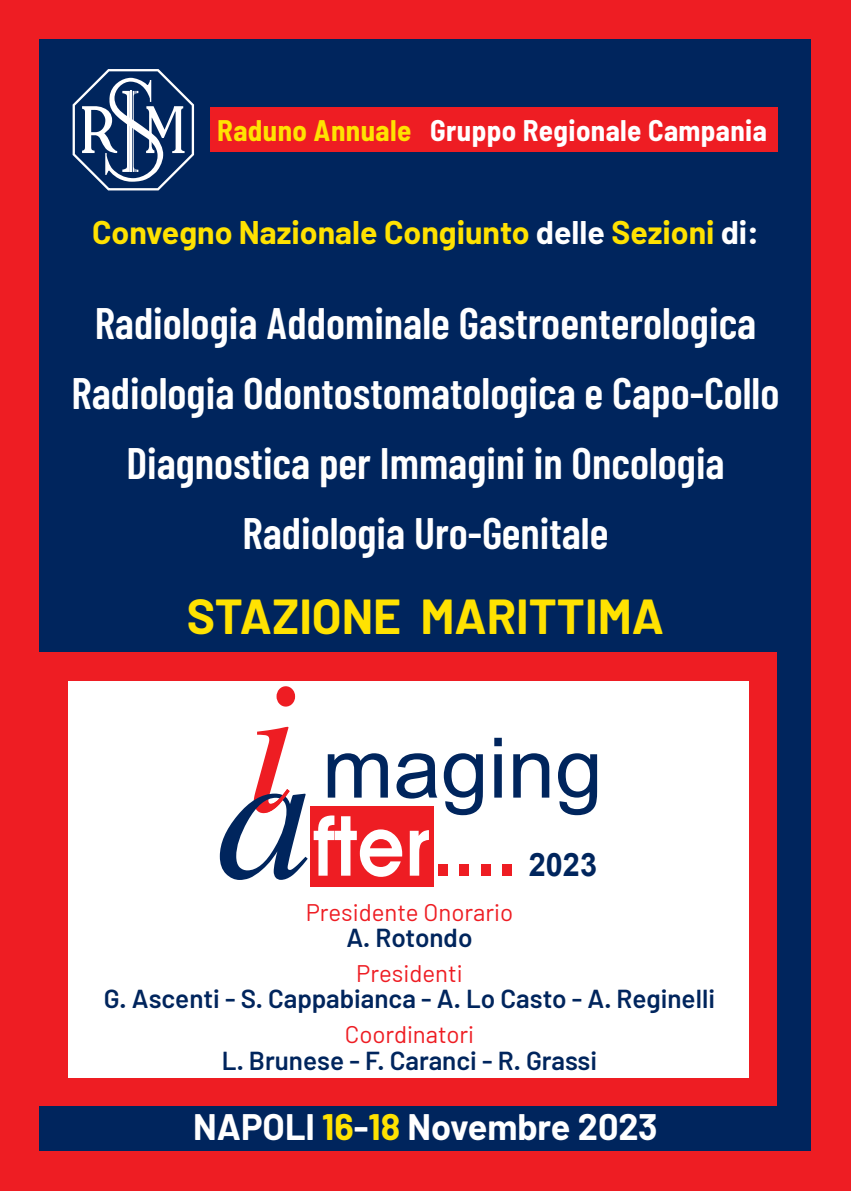
<style>
.page{position:relative;width:851px;height:1191px;background:#fff}
.page>*{position:absolute;margin:0;border:0;box-sizing:border-box;transform-origin:0 0}
.t1{font:700 48px "Barlow";color:#ffe201}
.t2{font:600 44px/70px "Barlow Condensed";color:#fff;text-align:center}
.t3{font:700 36px "Barlow";color:#fff}
.t4{font:700 32.2px "Arial";color:#00255d;scale:.95 1}
.t5{font:700 32px "Barlow";color:#ffe201}
.t6{font:700 semi-condensed 29px "Barlow";letter-spacing:.015em;color:#fff}
.t7{font:600 26px "Barlow";color:#00255d}
.t8{font:24px "Barlow";color:#ee1d23}
.s1{color:#ffe201}
.s2{color:#fff}
</style>
<div class="page">
<div style="left:0;top:0;width:850px;height:1191px;background:#ee1d23"></div>
<div style="left:40px;top:40px;width:771px;height:1111px;background:#00255d"></div>
<div style="left:11px;top:652px;width:766px;height:454px;background:#ee1d23"></div>
<div style="left:68px;top:680px;width:680px;height:397px;background:#fff"></div>
<div style="left:210px;top:107px;width:567px;height:45px;background:#ee1d23"></div>
<div style="left:310px;top:806px;width:124px;height:81px;background:#ee1d23"></div>
<div style="left:438px;top:864px;width:10px;height:11px;background:#ee1d23"></div>
<div style="left:459px;top:864px;width:10px;height:11px;background:#ee1d23"></div>
<div style="left:480px;top:864px;width:10px;height:11px;background:#ee1d23"></div>
<div style="left:502px;top:864px;width:9px;height:11px;background:#ee1d23"></div>
<svg style="left:443px;top:753px;width:40px;height:62px"></svg>
<svg style="left:494px;top:738px;width:7px;height:59px"></svg>
<svg style="left:513px;top:753px;width:36px;height:44px"></svg>
<svg style="left:558px;top:753px;width:39px;height:62px"></svg>
<svg style="left:220px;top:686px;width:217px;height:194px"></svg>
<svg style="left:73px;top:69px;width:121px;height:121px"></svg>
<p class="t6" style="left:217px;top:112px;width:551px"><span class="s1">Raduno Annuale</span> Gruppo Regionale Campania</p>
<p class="t5" style="left:92px;top:212px;width:668px">Convegno Nazionale Congiunto <span class="s2">delle</span> Sezioni <span class="s2">di:</span></p>
<p class="t2" style="left:72px;top:287px;width:709px">Radiologia Addominale Gastroenterologica Radiologia Odontostomatologica e Capo-Collo Diagnostica per Immagini in Oncologia Radiologia Uro-Genitale</p>
<p class="t1" style="left:187px;top:586px;width:478px">STAZIONE MARITTIMA</p>
<p class="t4" style="left:529px;top:843px;width:73px">2023</p>
<p class="t8" style="left:305px;top:897px;width:209px">Presidente Onorario</p>
<p class="t7" style="left:346px;top:921px;width:127px">A. Rotondo</p>
<p class="t8" style="left:356px;top:958px;width:108px">Presidenti</p>
<p class="t7" style="left:104px;top:982px;width:612px">G. Ascenti - S. Cappabianca - A. Lo Casto - A. Reginelli</p>
<p class="t8" style="left:345px;top:1019px;width:131px">Coordinatori</p>
<p class="t7" style="left:222px;top:1044px;width:376px">L. Brunese - F. Caranci - R. Grassi</p>
<p class="t3" style="left:193px;top:1104px;width:466px">NAPOLI <span class="s1">16</span>-<span class="s1">18</span> Novembre 2023</p>
</div>
